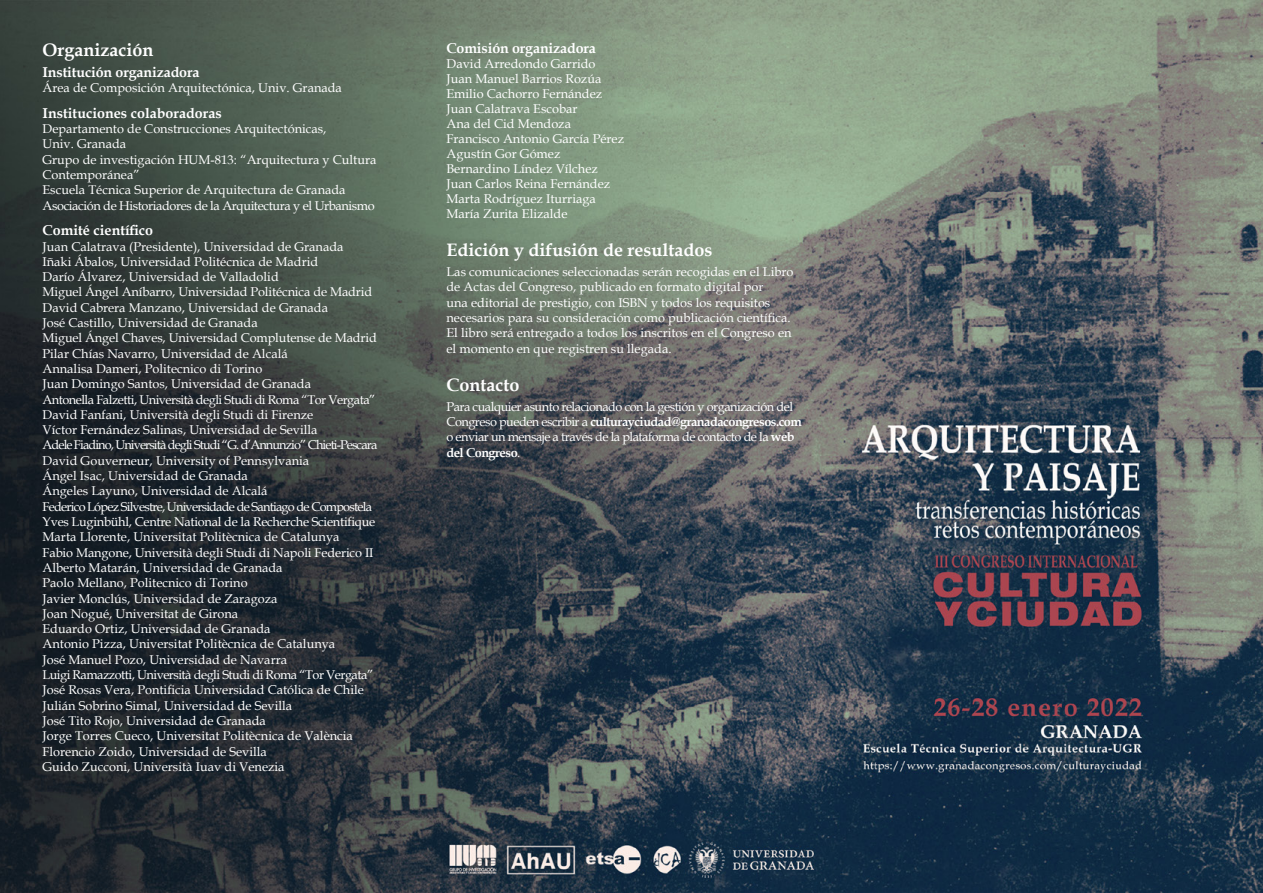
<style>
.page{position:relative;width:1263px;height:893px;background:#fff}
.page>*{position:absolute;margin:0;border:0;box-sizing:border-box;transform-origin:0 0}
.t1{font:700 18px "Book Antiqua";color:#fff}
.t2{font:700 14.25px "Book Antiqua";letter-spacing:-.01em;color:#fff}
.t3{font:12.75px/15.3px "Book Antiqua";color:#fff}
.t4{font:12.75px/15.3px "Book Antiqua";letter-spacing:-.04em;color:#fff}
.s1{font-weight:700}
</style>
<div class="page">
<img style="left:0;top:0;width:1263px;height:893px">
<h1 class="t1" style="left:43px;top:37px;width:112px">Organización</h1>
<p class="t2" style="left:43px;top:62px;width:159px">Institución organizadora</p>
<p class="t3" style="left:43px;top:80px;width:301px">Área de Composición Arquitectónica, Univ. Granada</p>
<p class="t2" style="left:43px;top:103px;width:181px">Instituciones colaboradoras</p>
<p class="t3" style="left:43px;top:121px;width:336px">Departamento de Construcciones Arquitectónicas,<br>Univ. Granada<br>Grupo de investigación HUM-813: “Arquitectura y Cultura Contemporánea”<br>Escuela Técnica Superior de Arquitectura de Granada Asociación de Historiadores de la Arquitectura y el Urbanismo</p>
<p class="t2" style="left:43px;top:221px;width:112px">Comité científico</p>
<p class="t3" style="left:43px;top:238px;width:336px">Juan Calatrava (Presidente), Universidad de Granada<br>Iñaki Ábalos, Universidad Politécnica de Madrid<br>Darío Álvarez, Universidad de Valladolid<br>Miguel Ángel Aníbarro, Universidad Politécnica de Madrid David Cabrera Manzano, Universidad de Granada<br>José Castillo, Universidad de Granada<br>Miguel Ángel Chaves, Universidad Complutense de Madrid Pilar Chías Navarro, Universidad de Alcalá<br>Annalisa Dameri, Politecnico di Torino<br>Juan Domingo Santos, Universidad de Granada<br>Antonella Falzetti, Università degli Studi di Roma “Tor Vergata” David Fanfani, Università degli Studi di Firenze<br>Víctor Fernández Salinas, Universidad de Sevilla<br>Adele Fiadino, Università degli Studi “G. d’Annunzio” Chieti-Pescara David Gouverneur, University of Pennsylvania<br>Ángel Isac, Universidad de Granada<br>Ángeles Layuno, Universidad de Alcalá<br>Federico López Silvestre, Universidade de Santiago de Compostela Yves Luginbühl, Centre National de la Recherche Scientifique Marta Llorente, Universitat Politècnica de Catalunya<br>Fabio Mangone, Università degli Studi di Napoli Federico II Alberto Matarán, Universidad de Granada<br>Paolo Mellano, Politecnico di Torino<br>Javier Monclús, Universidad de Zaragoza<br>Joan Nogué, Universitat de Girona<br>Eduardo Ortiz, Universidad de Granada<br>Antonio Pizza, Universitat Politècnica de Catalunya<br>José Manuel Pozo, Universidad de Navarra<br>Luigi Ramazzotti, Università degli Studi di Roma “Tor Vergata” José Rosas Vera, Pontificia Universidad Católica de Chile Julián Sobrino Simal, Universidad de Sevilla<br>José Tito Rojo, Universidad de Granada<br>Jorge Torres Cueco, Universitat Politècnica de València Florencio Zoido, Universidad de Sevilla<br>Guido Zucconi, Università Iuav di Venezia</p>
<p class="t2" style="left:446px;top:38px;width:151px">Comisión organizadora</p>
<p class="t3" style="left:446px;top:56px;width:179px">David Arredondo Garrido<br>Juan Manuel Barrios Rozúa<br>Emilio Cachorro Fernández<br>Juan Calatrava Escobar<br>Ana del Cid Mendoza<br>Francisco Antonio García Pérez<br>Agustín Gor Gómez<br>Bernardino Líndez Vílchez<br>Juan Carlos Reina Fernández<br>Marta Rodríguez Iturriaga<br>María Zurita Elizalde</p>
<h1 class="t1" style="left:446px;top:238px;width:267px">Edición y difusión de resultados</h1>
<p class="t3" style="left:446px;top:264px;width:348px">Las comunicaciones seleccionadas serán recogidas en el Libro de Actas del Congreso, publicado en formato digital por<br>una editorial de prestigio, con ISBN y todos los requisitos necesarios para su consideración como publicación científica.<br>El libro será entregado a todos los inscritos en el Congreso en el momento en que registren su llegada.</p>
<h1 class="t1" style="left:446px;top:373px;width:74px">Contacto</h1>
<p class="t4" style="left:446px;top:398px;width:357px">Para cualquier asunto relacionado con la gestión y organización del Congreso pueden escribir a <span class="s1">culturayciudad@granadacongresos.com </span>o enviar un mensaje a través de la plataforma de contacto de la <span class="s1">web del Congreso</span>.</p>
</div>
